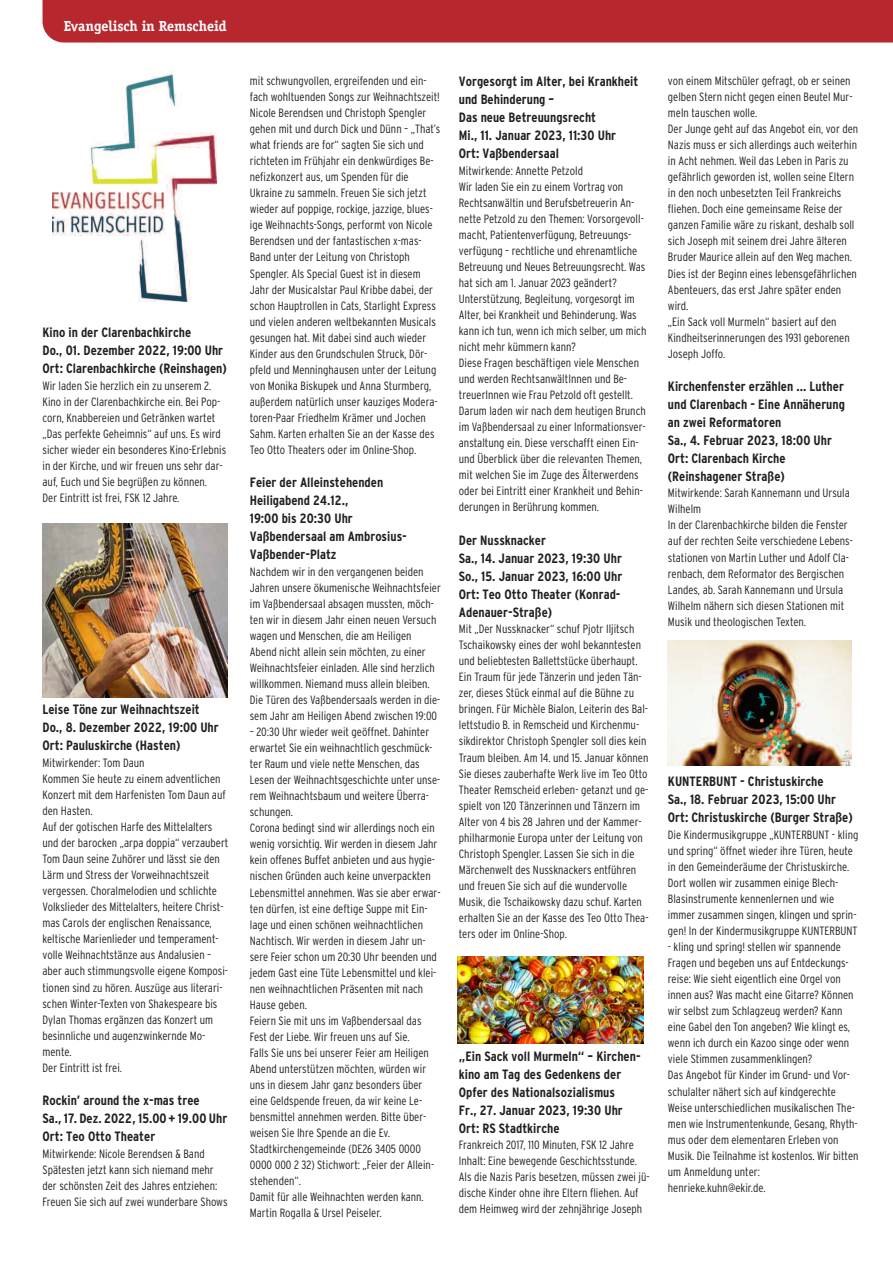
<style>
.page{position:relative;width:893px;height:1263px;background:#fff}
.page>*{position:absolute;margin:0;border:0;box-sizing:border-box;transform-origin:0 0}
.t1{font:700 15px "Officina Serif";color:#fff}
.t2{font:700 condensed 13.5px/17.9px "Interstate";color:#231f20}
.t3{font:300 condensed 12px/16px "Interstate";color:#231f20}
</style>
<div class="page">
<div style="left:43px;top:0;width:850px;height:43px;background:#b7282e"></div>
<img style="left:53px;top:71px;width:164px;height:231px">
<img style="left:43px;top:523px;width:184px;height:174px">
<img style="left:668px;top:640px;width:183px;height:126px">
<img style="left:457px;top:957px;width:186px;height:86px">
<p class="t1" style="left:64px;top:17px;width:164px">Evangelisch in Remscheid</p>
<p class="t2" style="left:43px;top:323px;width:186px">Kino in der Clarenbachkirche<br>Do., 01. Dezember 2022, 19:00 Uhr<br>Ort: Clarenbachkirche (Reinshagen)</p>
<p class="t3" style="left:43px;top:377px;width:185px">Wir laden Sie herzlich ein zu unserem 2.<br>Kino in der Clarenbachkirche ein. Bei Pop&shy;corn, Knabbereien und Getränken wartet „Das perfekte Geheimnis“ auf uns. Es wird sicher wieder ein besonderes Kino-Erlebnis in der Kirche, und wir freuen uns sehr dar&shy;auf, Euch und Sie begrüßen zu können.<br>Der Eintritt ist frei, FSK 12 Jahre.</p>
<p class="t2" style="left:43px;top:701px;width:178px">Leise Töne zur Weihnachtszeit<br>Do., 8. Dezember 2022, 19:00 Uhr<br>Ort: Pauluskirche (Hasten)</p>
<p class="t3" style="left:43px;top:754px;width:187px">Mitwirkender: Tom Daun<br>Kommen Sie heute zu einem adventlichen Konzert mit dem Harfenisten Tom Daun auf den Hasten.<br>Auf der gotischen Harfe des Mittelalters und der barocken „arpa doppia“ verzaubert Tom Daun seine Zuhörer und lässt sie den Lärm und Stress der Vorweihnachtszeit vergessen. Choralmelodien und schlichte Volkslieder des Mittelalters, heitere Christ&shy;mas Carols der englischen Renaissance, keltische Marienlieder und temperament&shy;volle Weihnachtstänze aus Andalusien – aber auch stimmungsvolle eigene Komposi&shy;tionen sind zu hören. Auszüge aus literari&shy;schen Winter-Texten von Shakespeare bis Dylan Thomas ergänzen das Konzert um besinnliche und augenzwinkernde Mo&shy;mente.<br>Der Eintritt ist frei.</p>
<p class="t2" style="left:43px;top:1091px;width:186px">Rockin’ around the x-mas tree<br>Sa., 17. Dez. 2022, 15.00+ 19.00 Uhr<br>Ort: Teo Otto Theater</p>
<p class="t3" style="left:43px;top:1145px;width:186px">Mitwirkende: Nicole Berendsen &amp; Band Spätesten jetzt kann sich niemand mehr der schönsten Zeit des Jahres entziehen:<br>Freuen Sie sich auf zwei wunderbare Shows</p>
<p class="t3" style="left:250px;top:73px;width:192px">mit schwungvollen, ergreifenden und ein&shy;fach wohltuenden Songs zur Weihnachtszeit!<br>Nicole Berendsen und Christoph Spengler gehen mit und durch Dick und Dünn – „That’s what friends are for“ sagten Sie sich und richteten im Frühjahr ein denkwürdiges Be&shy;nefizkonzert aus, um Spenden für die Ukraine zu sammeln. Freuen Sie sich jetzt wieder auf poppige, rockige, jazzige, blues&shy;ige Weihnachts-Songs, performt von Nicole Berendsen und der fantastischen x-mas-Band unter der Leitung von Christoph Spengler. Als Special Guest ist in diesem Jahr der Musicalstar Paul Kribbe dabei, der schon Hauptrollen in Cats, Starlight Express und vielen anderen weltbekannten Musicals gesungen hat. Mit dabei sind auch wieder Kinder aus den Grundschulen Struck, Dör&shy;pfeld und Menninghausen unter der Leitung von Monika Biskupek und Anna Sturmberg, außerdem natürlich unser kauziges Modera&shy;toren-Paar Friedhelm Krämer und Jochen Sahm. Karten erhalten Sie an der Kasse des Teo Otto Theaters oder im Online-Shop.</p>
<p class="t2" style="left:250px;top:474px;width:159px">Feier der Alleinstehenden<br>Heiligabend 24.12.,<br>19:00 bis 20:30 Uhr<br>Vaßbendersaal am Ambrosius-<br>Vaßbender-Platz</p>
<p class="t3" style="left:250px;top:563px;width:193px">Nachdem wir in den vergangenen beiden Jahren unsere ökumenische Weihnachtsfeier im Vaßbendersaal absagen mussten, möch&shy;ten wir in diesem Jahr einen neuen Versuch wagen und Menschen, die am Heiligen Abend nicht allein sein möchten, zu einer Weihnachtsfeier einladen. Alle sind herzlich willkommen. Niemand muss allein bleiben.<br>Die Türen des Vaßbendersaals werden in die&shy;sem Jahr am Heiligen Abend zwischen 19:00</p>
<p class="t3" style="left:250px;top:724px;width:192px">– 20:30 Uhr wieder weit geöffnet. Dahinter erwartet Sie ein weihnachtlich geschmück&shy;ter Raum und viele nette Menschen, das Lesen der Weihnachtsgeschichte unter unse&shy;rem Weihnachtsbaum und weitere Überra&shy;schungen.<br>Corona bedingt sind wir allerdings noch ein wenig vorsichtig. Wir werden in diesem Jahr kein offenes Buffet anbieten und aus hygie&shy;nischen Gründen auch keine unverpackten Lebensmittel annehmen. Was sie aber erwar&shy;ten dürfen, ist eine deftige Suppe mit Ein&shy;lage und einen schönen weihnachtlichen Nachtisch. Wir werden in diesem Jahr un&shy;sere Feier schon um 20:30 Uhr beenden und jedem Gast eine Tüte Lebensmittel und klei&shy;nen weihnachtlichen Präsenten mit nach Hause geben.<br>Feiern Sie mit uns im Vaßbendersaal das Fest der Liebe. Wir freuen uns auf Sie.<br>Falls Sie uns bei unserer Feier am Heiligen Abend unterstützen möchten, würden wir uns in diesem Jahr ganz besonders über eine Geldspende freuen, da wir keine Le&shy;bensmittel annehmen werden. Bitte über&shy;weisen Sie Ihre Spende an die Ev.<br>Stadtkirchengemeinde (DE26 3405 0000<br>0000 000 2 32) Stichwort: „Feier der Allein&shy;stehenden“.<br>Damit für alle Weihnachten werden kann.<br>Martin Rogalla &amp; Ursel Peiseler.</p>
<p class="t2" style="left:459px;top:73px;width:181px">Vorgesorgt im Alter, bei Krankheit und Behinderung –<br>Das neue Betreuungsrecht<br>Mi., 11. Januar 2023, 11:30 Uhr<br>Ort: Vaßbendersaal</p>
<p class="t3" style="left:459px;top:162px;width:189px">Mitwirkende: Annette Petzold<br>Wir laden Sie ein zu einem Vortrag von Rechtsanwältin und Berufsbetreuerin An&shy;nette Petzold zu den Themen: Vorsorgevoll&shy;macht, Patientenverfügung, Betreuungs&shy;verfügung – rechtliche und ehrenamtliche Betreuung und Neues Betreuungsrecht. Was hat sich am 1. Januar 2023 geändert?<br>Unterstützung, Begleitung, vorgesorgt im Alter, bei Krankheit und Behinderung. Was kann ich tun, wenn ich mich selber, um mich nicht mehr kümmern kann?<br>Diese Fragen beschäftigen viele Menschen und werden RechtsanwältInnen und Be&shy;treuerInnen wie Frau Petzold oft gestellt.<br>Darum laden wir nach dem heutigen Brunch im Vaßbendersaal zu einer Informationsver&shy;anstaltung ein. Diese verschafft einen Ein&shy;und Überblick über die relevanten Themen, mit welchen Sie im Zuge des Älterwerdens oder bei Eintritt einer Krankheit und Behin&shy;derungen in Berührung kommen.</p>
<p class="t2" style="left:459px;top:531px;width:165px">Der Nussknacker<br>Sa., 14. Januar 2023, 19:30 Uhr<br>So., 15. Januar 2023, 16:00 Uhr<br>Ort: Teo Otto Theater (Konrad-<br>Adenauer-Straße)</p>
<p class="t3" style="left:459px;top:621px;width:191px">Mit „Der Nussknacker“ schuf Pjotr Iljitsch Tschaikowsky eines der wohl bekanntesten und beliebtesten Ballettstücke überhaupt.<br>Ein Traum für jede Tänzerin und jeden Tän&shy;zer, dieses Stück einmal auf die Bühne zu bringen. Für Michèle Bialon, Leiterin des Bal&shy;lettstudio B. in Remscheid und Kirchenmu&shy;sikdirektor Christoph Spengler soll dies kein Traum bleiben. Am 14. und 15. Januar können Sie dieses zauberhafte Werk live im Teo Otto Theater Remscheid erleben- getanzt und ge&shy;spielt von 120 Tänzerinnen und Tänzern im Alter von 4 bis 28 Jahren und der Kammer&shy;philharmonie Europa unter der Leitung von Christoph Spengler. Lassen Sie sich in die Märchenwelt des Nussknackers entführen und freuen Sie sich auf die wundervolle Musik, die Tschaikowsky dazu schuf. Karten erhalten Sie an der Kasse des Teo Otto Thea&shy;ters oder im Online-Shop.</p>
<p class="t2" style="left:459px;top:1047px;width:183px">„Ein Sack voll Murmeln“ – Kirchen&shy;kino am Tag des Gedenkens der<br>Opfer des Nationalsozialismus<br>Fr., 27. Januar 2023, 19:30 Uhr<br>Ort: RS Stadtkirche</p>
<p class="t3" style="left:459px;top:1137px;width:192px">Frankreich 2017, 110 Minuten, FSK 12 Jahre Inhalt: Eine bewegende Geschichtsstunde.<br>Als die Nazis Paris besetzen, müssen zwei jü&shy;dische Kinder ohne ihre Eltern fliehen. Auf dem Heimweg wird der zehnjährige Joseph</p>
<p class="t3" style="left:668px;top:73px;width:192px">von einem Mitschüler gefragt, ob er seinen gelben Stern nicht gegen einen Beutel Mur&shy;meln tauschen wolle.<br>Der Junge geht auf das Angebot ein, vor den Nazis muss er sich allerdings auch weiterhin in Acht nehmen. Weil das Leben in Paris zu gefährlich geworden ist, wollen seine Eltern in den noch unbesetzten Teil Frankreichs fliehen. Doch eine gemeinsame Reise der ganzen Familie wäre zu riskant, deshalb soll sich Joseph mit seinem drei Jahre älteren Bruder Maurice allein auf den Weg machen.<br>Dies ist der Beginn eines lebensgefährlichen Abenteuers, das erst Jahre später enden wird.<br>„Ein Sack voll Murmeln“ basiert auf den Kindheitserinnerungen des 1931 geborenen Joseph Joffo.</p>
<p class="t2" style="left:668px;top:377px;width:179px">Kirchenfenster erzählen ... Luther und Clarenbach - Eine Annäherung an zwei Reformatoren<br>Sa., 4. Februar 2023, 18:00 Uhr<br>Ort: Clarenbach Kirche (Reinshagener Straße)</p>
<p class="t3" style="left:668px;top:485px;width:186px">Mitwirkende: Sarah Kannemann und Ursula Wilhelm<br>In der Clarenbachkirche bilden die Fenster auf der rechten Seite verschiedene Lebens&shy;stationen von Martin Luther und Adolf Cla&shy;renbach, dem Reformator des Bergischen Landes, ab. Sarah Kannemann und Ursula Wilhelm nähern sich diesen Stationen mit Musik und theologischen Texten.</p>
<p class="t2" style="left:668px;top:773px;width:186px">KUNTERBUNT - Christuskirche<br>Sa., 18. Februar 2023, 15:00 Uhr<br>Ort: Christuskirche (Burger Straße)</p>
<p class="t3" style="left:668px;top:826px;width:192px">Die Kindermusikgruppe „KUNTERBUNT - kling und spring“ öffnet wieder ihre Türen, heute in den Gemeinderäume der Christuskirche.<br>Dort wollen wir zusammen einige Blech-Blasinstrumente kennenlernen und wie immer zusammen singen, klingen und sprin&shy;gen! In der Kindermusikgruppe KUNTERBUNT</p>
<p class="t3" style="left:668px;top:939px;width:192px">- kling und spring! stellen wir spannende Fragen und begeben uns auf Entdeckungs&shy;reise: Wie sieht eigentlich eine Orgel von innen aus? Was macht eine Gitarre? Können wir selbst zum Schlagzeug werden? Kann eine Gabel den Ton angeben? Wie klingt es, wenn ich durch ein Kazoo singe oder wenn viele Stimmen zusammenklingen?<br>Das Angebot für Kinder im Grund- und Vor&shy;schulalter nähert sich auf kindgerechte Weise unterschiedlichen musikalischen The&shy;men wie Instrumentenkunde, Gesang, Rhyth&shy;mus oder dem elementaren Erleben von Musik. Die Teilnahme ist kostenlos. Wir bitten um Anmeldung unter: henrieke.kuhn@ekir.de.</p>
</div>
